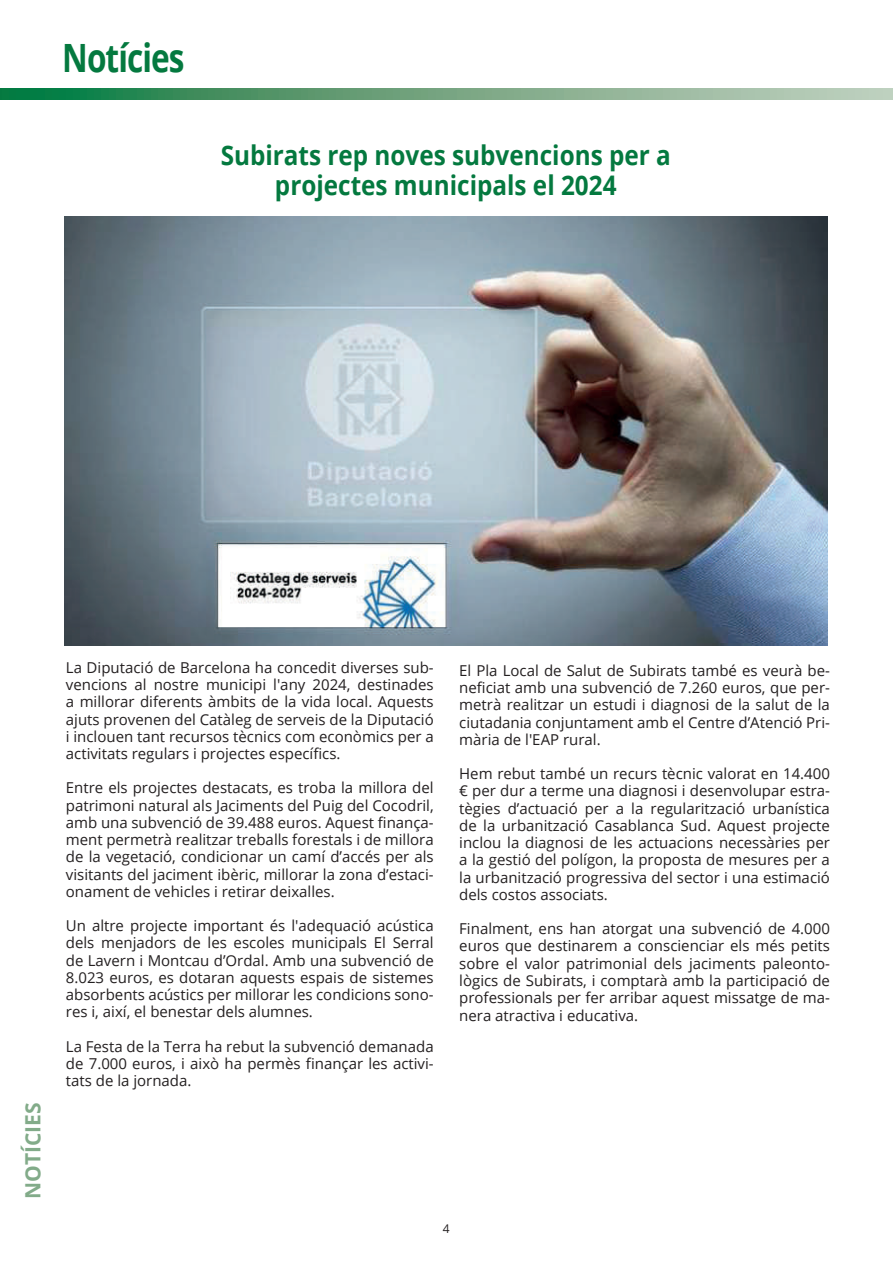
<style>
.page{position:relative;width:893px;height:1263px;background:#fff}
.page>*{position:absolute;margin:0;border:0;box-sizing:border-box;transform-origin:0 0}
.t1{font:700 39px "Open Sans";letter-spacing:-.03em;color:#04793f;scale:.81 1}
.t2{font:700 27px/30px "Open Sans";color:#04793f;text-align:center;scale:.9 1}
.t3{font:700 21px "Open Sans";color:#82ab89}
.t4{font:15px/17.2px "Open Sans";color:#231f20;text-align:justify}
.t5{font:12px "Open Sans";color:#231f20}
</style>
<div class="page">
<svg style="left:0;top:88px;width:893px;height:12px;background:#6da580"></svg>
<img style="left:64px;top:216px;width:764px;height:430px">
<h1 class="t1" style="left:62px;top:30px;width:152px">Notícies</h1>
<h2 class="t2" style="left:221px;top:139px;width:502px">Subirats rep noves subvencions per a projectes municipals el 2024</h2>
<h3 class="t3" style="left:18px;top:1199px;width:98px;rotate:-90deg">NOTÍCIES</h3>
<p class="t4" style="left:66px;top:658px;width:369px">La Diputació de Barcelona ha concedit diverses sub&shy;vencions al nostre municipi l'any 2024, destinades a millorar diferents àmbits de la vida local. Aquests ajuts provenen del Catàleg de serveis de la Diputació i inclouen tant recursos tècnics com econòmics per a activitats regulars i projectes específics.</p>
<p class="t4" style="left:66px;top:779px;width:369px">Entre els projectes destacats, es troba la millora del patrimoni natural als Jaciments del Puig del Cocodril, amb una subvenció de 39.488 euros. Aquest finança&shy;ment permetrà realitzar treballs forestals i de millora de la vegetació, condicionar un camí d’accés per als visitants del jaciment ibèric, millorar la zona d’estaci&shy;onament de vehicles i retirar deixalles.</p>
<p class="t4" style="left:66px;top:916px;width:369px">Un altre projecte important és l'adequació acústica dels menjadors de les escoles municipals El Serral de Lavern i Montcau d’Ordal. Amb una subvenció de 8.023 euros, es dotaran aquests espais de sistemes absorbents acústics per millorar les condicions sono&shy;res i, així, el benestar dels alumnes.</p>
<p class="t4" style="left:66px;top:1037px;width:369px">La Festa de la Terra ha rebut la subvenció demanada de 7.000 euros, i això ha permès finançar les activi&shy;tats de la jornada.</p>
<p class="t4" style="left:459px;top:661px;width:372px">El Pla Local de Salut de Subirats també es veurà be&shy;neficiat amb una subvenció de 7.260 euros, que per&shy;metrà realitzar un estudi i diagnosi de la salut de la ciutadania conjuntament amb el Centre d’Atenció Pri&shy;mària de l'EAP rural.</p>
<p class="t4" style="left:459px;top:765px;width:372px">Hem rebut també un recurs tècnic valorat en 14.400 € per dur a terme una diagnosi i desenvolupar estra&shy;tègies d’actuació per a la regularització urbanística de la urbanització Casablanca Sud. Aquest projecte inclou la diagnosi de les actuacions necessàries per a la gestió del polígon, la proposta de mesures per a la urbanització progressiva del sector i una estimació dels costos associats.</p>
<p class="t4" style="left:459px;top:920px;width:372px">Finalment, ens han atorgat una subvenció de 4.000 euros que destinarem a conscienciar els més petits sobre el valor patrimonial dels jaciments paleonto&shy;lògics de Subirats, i comptarà amb la participació de professionals per fer arribar aquest missatge de ma&shy;nera atractiva i educativa.</p>
<p class="t5" style="left:443px;top:1221px;width:8px">4</p>
</div>
